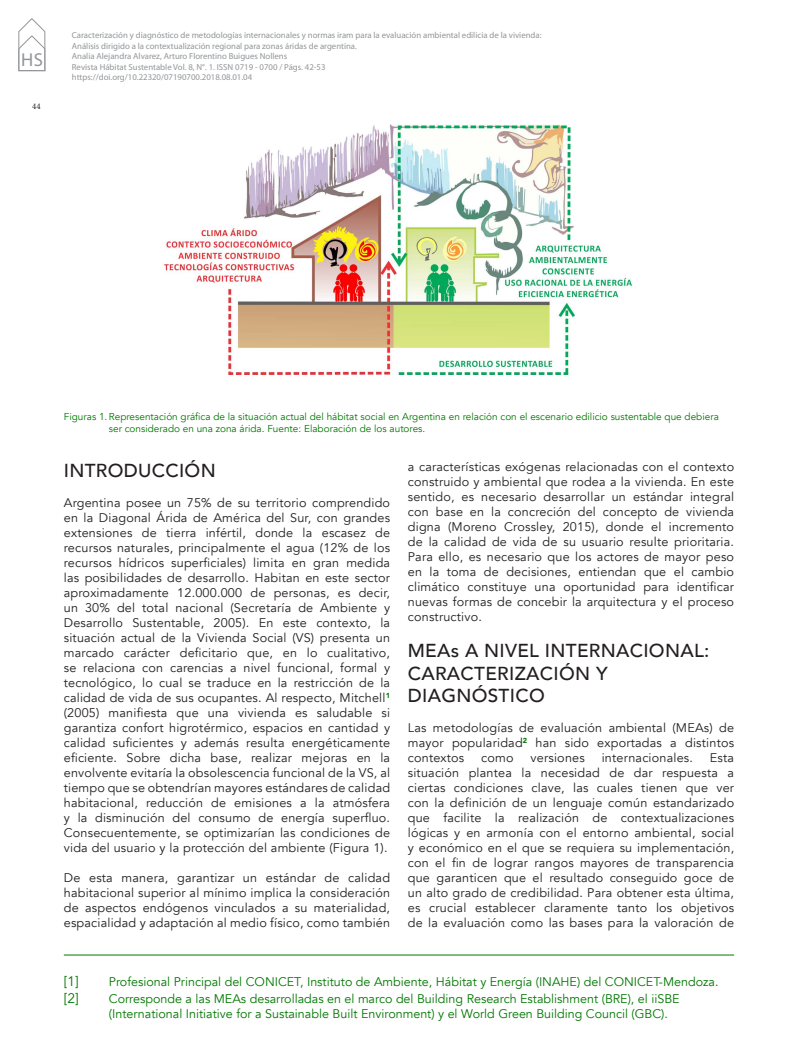
<style>
.page{position:relative;width:798px;height:1063px;background:#fff}
.page>*{position:absolute;margin:0;border:0;box-sizing:border-box;transform-origin:0 0}
._08_TITULOS_TEXTOS{font:500 18.75px/22.5px "Avenir";letter-spacing:.015em;color:#231f20}
.t1{font:18.75px "Myriad Pro";color:#939598}
.t2{font:13.75px "Avenir";color:#007800}
._07_CUERPO_TEXTO{font:12.5px/15px "Avenir";letter-spacing:.015em;color:#231f20;text-align:justify}
.t3{font:12.5px/15px "Avenir";color:#007800}
._09_PIE_DE_FOTOS{font:10px/12px "Avenir";color:#007800}
.t4{font:8.75px/10.5px "Myriad Pro";color:#939598}
.t5{font:8.75px "Minion Pro";color:#231f20}
</style>
<div class="page">
<svg style="left:19px;top:18px;width:26px;height:53px"></svg>
<img style="left:163px;top:124px;width:470px;height:250px">
<hr style="left:64px;top:955px;width:669px;height:1px;background:#007800">
<h1 class="t1" style="left:21px;top:48px;width:24px">HS</h1>
<p class="t5" style="left:32px;top:101px;width:10px">44</p>
<p class="t4" style="left:72px;top:30px;width:471px">Caracterización y diagnóstico de metodologías internacionales y normas iram para la evaluación ambiental edilicia de la vivienda:<br>Análisis dirigido a la contextualización regional para zonas áridas de argentina.<br>Analia Alejandra Alvarez, Arturo Florentino Buigues Nollens<br>Revista Hábitat Sustentable Vol. 8, N°. 1. ISSN 0719 - 0700 / Págs. 42-53<br>https://doi.org/10.22320/07190700.2018.08.01.04</p>
<p class="_09_PIE_DE_FOTOS" style="left:109px;top:410px;width:611px;text-indent:-45px">Figuras 1.Representación gráfica de la situación actual del hábitat social en Argentina en relación con el escenario edilicio sustentable que debiera ser considerado en una zona árida. Fuente: Elaboración de los autores.</p>
<p class="_07_CUERPO_TEXTO" style="left:407px;top:459px;width:328px">a características exógenas relacionadas con el contexto construido y ambiental que rodea a la vivienda. En este sentido, es necesario desarrollar un estándar integral con base en la concreción del concepto de vivienda digna (Moreno Crossley, 2015), donde el incremento de la calidad de vida de su usuario resulte prioritaria.<br>Para ello, es necesario que los actores de mayor peso en la toma de decisiones, entiendan que el cambio climático constituye una oportunidad para identificar nuevas formas de concebir la arquitectura y el proceso constructivo.</p>
<p class="_08_TITULOS_TEXTOS" style="left:407px;top:639px;width:303px">MEAs A NIVEL INTERNACIONAL:<br>CARACTERIZACIÓN Y<br>DIAGNÓSTICO</p>
<p class="_07_CUERPO_TEXTO" style="left:407px;top:720px;width:327px">Las metodologías de evaluación ambiental (MEAs) de mayor popularidad<sup>2</sup> han sido exportadas a distintos contextos</p>
<p class="_08_TITULOS_TEXTOS" style="left:64px;top:458px;width:153px">INTRODUCCIÓN</p>
<p class="_07_CUERPO_TEXTO" style="left:64px;top:495px;width:328px">Argentina posee un 75% de su territorio comprendido en la Diagonal Árida de América del Sur, con grandes extensiones de tierra infértil, donde la escasez de recursos naturales, principalmente el agua (12% de los recursos hídricos superficiales) limita en gran medida las posibilidades de desarrollo. Habitan en este sector aproximadamente 12.000.000 de personas, es decir, un 30% del total nacional (Secretaría de Ambiente y Desarrollo Sustentable, 2005). En este contexto, la situación actual de la Vivienda Social (VS) presenta un marcado carácter deficitario que, en lo cualitativo, se relaciona con carencias a nivel funcional, formal y tecnológico, lo cual se traduce en la restricción de la calidad de vida de sus ocupantes. Al respecto, Mitchell<sup>1 </sup>(2005) manifiesta que una vivienda es saludable si garantiza confort higrotérmico, espacios en cantidad y calidad suficientes y además resulta energéticamente eficiente. Sobre dicha base, realizar mejoras en la envolvente evitaría la obsolescencia funcional de la VS, al tiempo que se obtendrían mayores estándares de calidad habitacional, reducción de emisiones a la atmósfera y la disminución del consumo de energía superfluo.<br>Consecuentemente, se optimizarían las condiciones de vida del usuario y la protección del ambiente (Figura 1).</p>
<p class="_07_CUERPO_TEXTO" style="left:64px;top:870px;width:328px">De esta manera, garantizar un estándar de calidad habitacional superior al mínimo implica la consideración de aspectos endógenos vinculados a su materialidad, espacialidad y adaptación al medio físico, como también</p>
<p class="_07_CUERPO_TEXTO" style="left:481px;top:750px;width:34px">como</p>
<p class="_07_CUERPO_TEXTO" style="left:530px;top:750px;width:56px">versiones</p>
<p class="_07_CUERPO_TEXTO" style="left:601px;top:750px;width:93px">internacionales.</p>
<p class="_07_CUERPO_TEXTO" style="left:407px;top:750px;width:328px;text-indent:302px">Esta situación plantea la necesidad de dar respuesta a ciertas condiciones clave, las cuales tienen que ver con la definición de un lenguaje común estandarizado que facilite la realización de contextualizaciones lógicas y en armonía con el entorno ambiental, social y económico en el que se requiera su implementación, con el fin de lograr rangos mayores de transparencia que garanticen que el resultado conseguido goce de un alto grado de credibilidad. Para obtener esta última, es crucial establecer claramente tanto los objetivos de la evaluación como las bases para la valoración de</p>
<p class="t2" style="left:64px;top:974px;width:16px">[1]</p>
<p class="t3" style="left:109px;top:975px;width:611px">Profesional Principal del CONICET, Instituto de Ambiente, Hábitat y Energía (INAHE) del CONICET-Mendoza.</p>
<p class="t2" style="left:64px;top:990px;width:16px">[2]</p>
<p class="t3" style="left:109px;top:991px;width:572px">Corresponde a las MEAs desarrolladas en el marco del Building Research Establishment (BRE), el iiSBE (International Initiative for a Sustainable Built Environment) y el World Green Building Council (GBC).</p>
</div>
